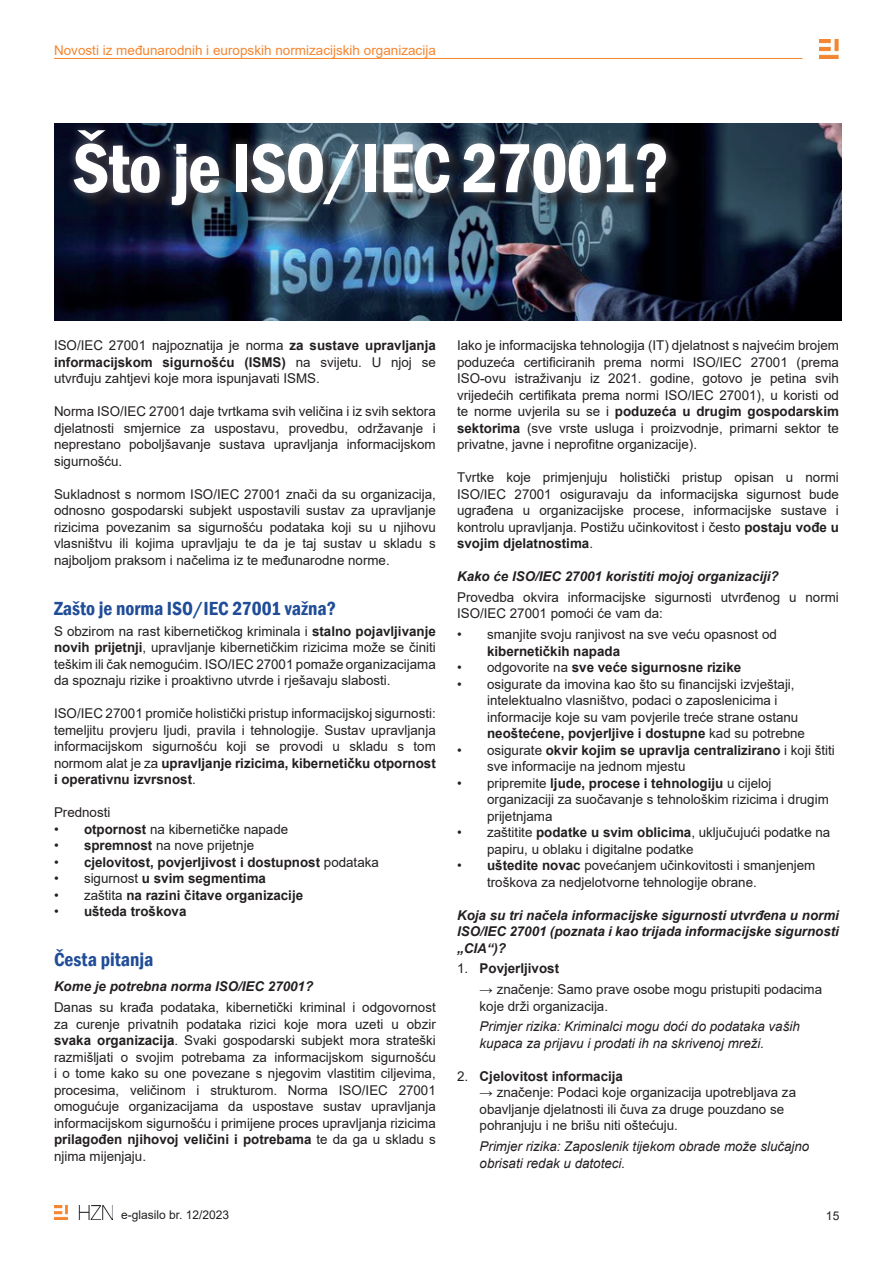
<style>
.page{position:relative;width:893px;height:1263px;background:#fff}
.page>*{position:absolute;margin:0;border:0;box-sizing:border-box;transform-origin:0 0}
.t1{font:600 condensed 72px "Franklin Gothic";letter-spacing:-.02em;color:#fff}
.t2{font:600 condensed 19.5px "Franklin Gothic";color:#204d97}
.t3{font:13.5px/16.5px "Arial";color:#231f20;text-align:justify}
.t4{font:700 13.5px "Arial";color:#231f20}
.t5{font:italic 700 13.5px/16.5px "Arial";color:#231f20;text-align:justify}
.t6{font:italic 13.5px/16.5px "Arial";color:#231f20}
.t7{font:13.5px "Arial";color:#f58631}
.t8{font:12px "Arial";color:#231f20}
.s1{font-weight:700}
.s2{font-weight:400}
</style>
<div class="page">
<img style="left:819px;top:40px;width:19px;height:19px">
<img style="left:55px;top:1206px;width:57px;height:13px">
<hr style="left:54px;top:58px;width:748px;height:1px;background:#f58630">
<img style="left:54px;top:123px;width:787px;height:197px">
<div style="left:76px;top:133px;width:608px;height:90px;background:#231f20;opacity:.75"></div>
<div style="left:65px;top:122px;width:610px;height:92px;background:#fff;opacity:.33"></div>
<p class="t7" style="left:54px;top:40px;width:383px">Novosti iz međunarodnih i europskih normizacijskih organizacija</p>
<h1 class="t1" style="left:72px;top:120px;width:598px">Što je ISO/IEC 27001?</h1>
<p class="t3" style="left:54px;top:337px;width:383px">ISO/IEC 27001 najpoznatija je norma <span class="s1">za sustave upravljanja informacijskom sigurnošću (ISMS)</span> na svijetu. U njoj se utvrđuju zahtjevi koje mora ispunjavati ISMS.</p>
<p class="t3" style="left:54px;top:403px;width:383px">Norma ISO/IEC 27001 daje tvrtkama svih veličina i iz svih sektora djelatnosti smjernice za uspostavu, provedbu, održavanje i neprestano poboljšavanje sustava upravljanja informacijskom sigurnošću.</p>
<p class="t3" style="left:54px;top:485px;width:383px">Sukladnost s normom ISO/IEC 27001 znači da su organizacija, odnosno gospodarski subjekt uspostavili sustav za upravljanje rizicima povezanim sa sigurnošću podataka koji su u njihovu vlasništvu ili kojima upravljaju te da je taj sustav u skladu s najboljom praksom i načelima iz te međunarodne norme.</p>
<h2 class="t2" style="left:54px;top:595px;width:283px">Zašto je norma ISO/IEC 27001 važna?</h2>
<p class="t3" style="left:54px;top:622px;width:383px">S obzirom na rast kibernetičkog kriminala i <span class="s1">stalno pojavljivanje novih prijetnji</span>, upravljanje kibernetičkim rizicima može se činiti teškim ili čak nemogućim. ISO/IEC 27001 pomaže organizacijama da spoznaju rizike i proaktivno utvrde i rješavaju slabosti.</p>
<p class="t3" style="left:54px;top:705px;width:383px">ISO/IEC 27001 promiče holistički pristup informacijskoj sigurnosti: temeljitu provjeru ljudi, pravila i tehnologije. Sustav upravljanja informacijskom sigurnošću koji se provodi u skladu s tom normom alat je za <span class="s1">upravljanje rizicima, kibernetičku otpornost i operativnu izvrsnost</span>.</p>
<p class="t3" style="left:54px;top:804px;width:58px">Prednosti</p>
<p class="t3" style="left:54px;top:820px;width:236px">• <span class="s1">otpornost</span> na kibernetičke napade</p>
<p class="t3" style="left:54px;top:837px;width:202px">• <span class="s1">spremnost</span> na nove prijetnje</p>
<p class="t4" style="left:54px;top:852px;width:326px"><span class="s2">•</span> cjelovitost, povjerljivost i dostupnost <span class="s2">podataka</span></p>
<p class="t4" style="left:54px;top:869px;width:213px"><span class="s2">• sigurnost</span> u svim segmentima</p>
<p class="t4" style="left:54px;top:885px;width:251px"><span class="s2">• zaštita</span> na razini čitave organizacije</p>
<p class="t4" style="left:54px;top:902px;width:134px"><span class="s2">•</span> ušteda troškova</p>
<h2 class="t2" style="left:54px;top:947px;width:101px">Česta pitanja</h2>
<p class="t5" style="left:54px;top:979px;width:261px">Kome je potrebna norma ISO/IEC 27001?</p>
<p class="t3" style="left:54px;top:999px;width:383px">Danas su krađa podataka, kibernetički kriminal i odgovornost za curenje privatnih podataka rizici koje mora uzeti u obzir <span class="s1">svaka organizacija</span>. Svaki gospodarski subjekt mora strateški razmišljati o svojim potrebama za informacijskom sigurnošću i o tome kako su one povezane s njegovim vlastitim ciljevima, procesima, veličinom i strukturom. Norma ISO/IEC 27001 omogućuje organizacijama da uspostave sustav upravljanja informacijskom sigurnošću i primijene proces upravljanja rizicima <span class="s1">prilagođen njihovoj veličini i potrebama</span> te da ga u skladu s njima mijenjaju.</p>
<p class="t3" style="left:457px;top:337px;width:383px">Iako je informacijska tehnologija (IT) djelatnost s najvećim brojem poduzeća certificiranih prema normi ISO/IEC 27001 (prema ISO-ovu istraživanju iz 2021. godine, gotovo je petina svih vrijedećih certifikata prema normi ISO/IEC 27001), u koristi od te norme uvjerila su se i <span class="s1">poduzeća u drugim gospodarskim sektorima</span> (sve vrste usluga i proizvodnje, primarni sektor te privatne, javne i neprofitne organizacije).</p>
<p class="t3" style="left:457px;top:469px;width:383px">Tvrtke koje primjenjuju holistički pristup opisan u normi ISO/IEC 27001 osiguravaju da informacijska sigurnost bude ugrađena u organizacijske procese, informacijske sustave i kontrolu upravljanja. Postižu učinkovitost i često <span class="s1">postaju vođe u svojim djelatnostima</span>.</p>
<p class="t5" style="left:457px;top:568px;width:323px">Kako će ISO/IEC 27001 koristiti mojoj organizaciji?</p>
<p class="t3" style="left:457px;top:589px;width:383px">Provedba okvira informacijske sigurnosti utvrđenog u normi<br>ISO/IEC 27001 pomoći će vam da:</p>
<p class="t3" style="left:457px;top:626px;width:321px">• smanjite svoju ranjivost na sve veću opasnost od</p>
<p class="t4" style="left:487px;top:641px;width:134px">kibernetičkih napada</p>
<p class="t4" style="left:457px;top:658px;width:286px"><span class="s2">• odgovorite na</span> sve veće sigurnosne rizike</p>
<p class="t3" style="left:487px;top:675px;width:319px;text-align:left;text-indent:-30px">• osigurate da imovina kao što su financijski izvještaji, intelektualno vlasništvo, podaci o zaposlenicima i informacije koje su vam povjerile treće strane ostanu <span class="s1">neoštećene, povjerljive i dostupne</span> kad su potrebne</p>
<p class="t3" style="left:487px;top:741px;width:349px;text-indent:-30px">• osigurate <span class="s1">okvir kojim se upravlja centralizirano</span> i koji štiti sve informacije na jednom mjestu</p>
<p class="t3" style="left:487px;top:774px;width:343px;text-align:left;text-indent:-30px">• pripremite <span class="s1">ljude, procese i tehnologiju</span> u cijeloj organizaciji za suočavanje s tehnološkim rizicima i drugim prijetnjama</p>
<p class="t3" style="left:487px;top:824px;width:345px;text-indent:-30px">• zaštitite <span class="s1">podatke u svim oblicima</span>, uključujući podatke na papiru, u oblaku i digitalne podatke</p>
<p class="t3" style="left:487px;top:857px;width:330px;text-indent:-30px">• <span class="s1">uštedite novac</span> povećanjem učinkovitosti i smanjenjem troškova za nedjelotvorne tehnologije obrane.</p>
<p class="t5" style="left:457px;top:907px;width:383px">Koja su tri načela informacijske sigurnosti utvrđena u normi ISO/IEC 27001 (poznata i kao trijada informacijske sigurnosti „CIA“)?</p>
<p class="t4" style="left:457px;top:959px;width:103px"><span class="s2">1.</span> Povjerljivost</p>
<p class="t3" style="left:480px;top:981px;width:344px">→ značenje: Samo prave osobe mogu pristupiti podacima koje drži organizacija.</p>
<p class="t6" style="left:480px;top:1018px;width:322px">Primjer rizika: Kriminalci mogu doći do podataka vaših kupaca za prijavu i prodati ih na skrivenoj mreži.</p>
<p class="t4" style="left:457px;top:1066px;width:167px"><span class="s2">2.</span> Cjelovitost informacija</p>
<p class="t3" style="left:480px;top:1084px;width:318px;text-align:left">→ značenje: Podaci koje organizacija upotrebljava za obavljanje djelatnosti ili čuva za druge pouzdano se pohranjuju i ne brišu niti oštećuju.</p>
<p class="t6" style="left:480px;top:1138px;width:331px">Primjer rizika: Zaposlenik tijekom obrade može slučajno obrisati redak u datoteci.</p>
<p class="t8" style="left:121px;top:1206px;width:110px">e-glasilo br. 12/2023</p>
<p class="t8" style="left:826px;top:1207px;width:15px">15</p>
</div>
